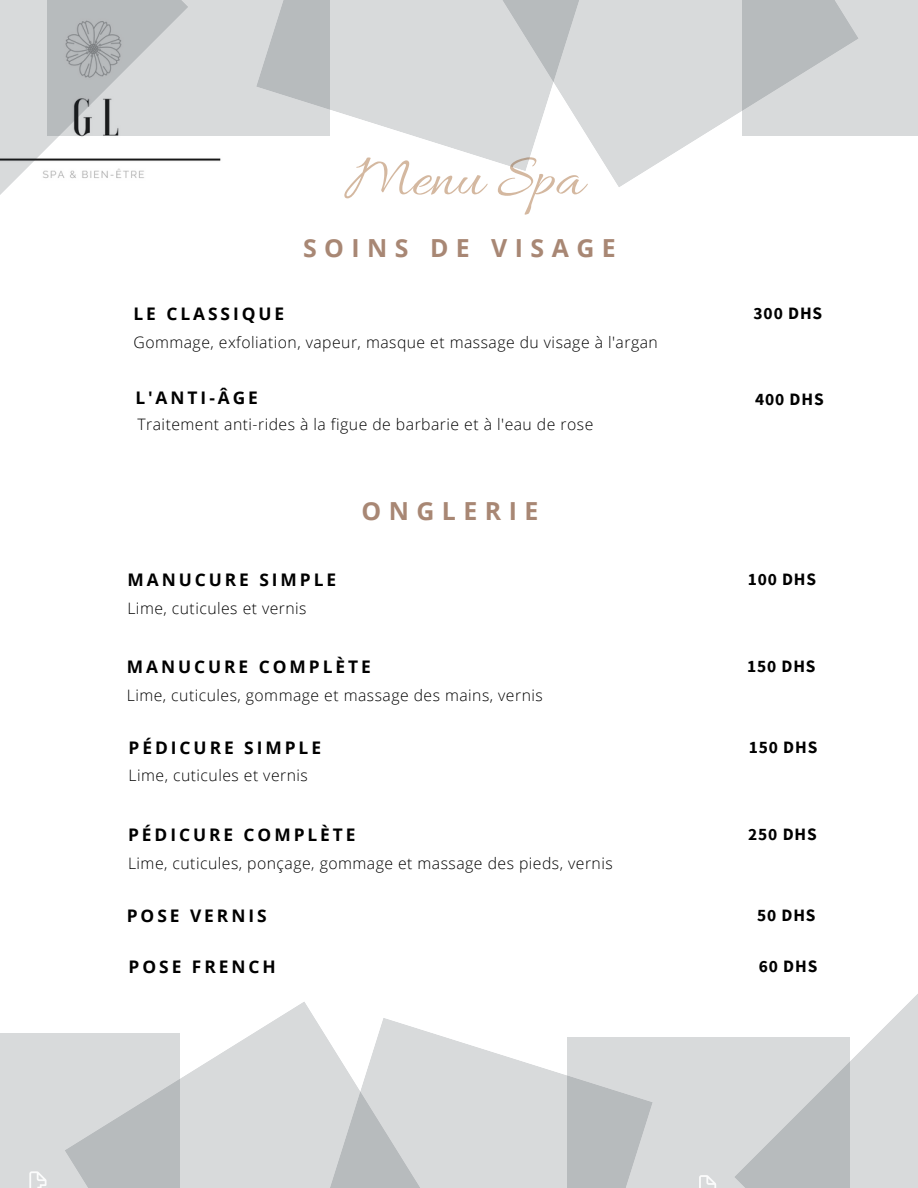
<style>
.page{position:relative;width:918px;height:1188px;background:#fff}
.page>*{position:absolute;margin:0;border:0;box-sizing:border-box;transform-origin:0 0}
.t1{font:61.2px "Allura";color:#d4b8a0}
.t2{font:700 24.9px "Open Sans";letter-spacing:.3em;color:#a88774}
.t3{font:700 17.4px "Open Sans";letter-spacing:.17em;color:#000}
.t4{font:700 17.4px "Source Sans Pro";letter-spacing:.05em;color:#000}
.t5{font:300 15.75px "Open Sans";letter-spacing:.03em;color:#000}
</style>
<div class="page">
<div style="left:0;top:1033px;width:180px;height:155px;background:#d8dadb"></div>
<svg style="left:29px;top:1171px;width:18px;height:17px"></svg>
<svg style="left:65px;top:1002px;width:249px;height:186px;fill:#d8dadb"></svg>
<svg style="left:293px;top:1018px;width:274px;height:170px;fill:#d8dadb"></svg>
<svg style="left:567px;top:1037px;width:167px;height:151px;background:#ced0d2"></svg>
<svg style="left:699px;top:1175px;width:17px;height:13px"></svg>
<svg style="left:734px;top:994px;width:184px;height:194px"></svg>
<div style="left:742px;top:0;width:176px;height:136px;background:#d8dadb"></div>
<svg style="left:609px;top:0;width:249px;height:187px;fill:#d8dadb"></svg>
<svg style="left:330px;top:0;width:286px;height:171px;fill:#d8dadb"></svg>
<svg style="left:188px;top:0;width:142px;height:136px;background:#cdd0d1"></svg>
<svg style="left:0;top:0;width:188px;height:195px"></svg>
<p class="t1" style="left:345px;top:144px;width:240px">Menu Spa</p>
<p class="t2" style="left:303px;top:231px;width:314px">SOINS DE VISAGE</p>
<p class="t3" style="left:134px;top:302px;width:152px">LE CLASSIQUE</p>
<p class="t5" style="left:134px;top:331px;width:526px">Gommage, exfoliation, vapeur, masque et massage du visage à l'argan</p>
<p class="t3" style="left:135px;top:385px;width:124px">L'ANTI-ÂGE</p>
<p class="t5" style="left:137px;top:413px;width:457px">Traitement anti-rides à la figue de barbarie et à l'eau de rose</p>
<p class="t3" style="left:127px;top:568px;width:210px">MANUCURE SIMPLE</p>
<p class="t5" style="left:127px;top:597px;width:181px">Lime, cuticules et vernis</p>
<p class="t2" style="left:361px;top:493px;width:178px">ONGLERIE</p>
<p class="t3" style="left:127px;top:655px;width:246px">MANUCURE COMPLÈTE</p>
<p class="t5" style="left:127px;top:684px;width:418px">Lime, cuticules, gommage et massage des mains, vernis</p>
<p class="t3" style="left:129px;top:735px;width:194px">PÉDICURE SIMPLE</p>
<p class="t5" style="left:129px;top:765px;width:181px">Lime, cuticules et vernis</p>
<p class="t3" style="left:128px;top:823px;width:229px">PÉDICURE COMPLÈTE</p>
<p class="t5" style="left:128px;top:852px;width:486px">Lime, cuticules, ponçage, gommage et massage des pieds, vernis</p>
<p class="t4" style="left:754px;top:302px;width:70px">300 DHS</p>
<p class="t4" style="left:755px;top:388px;width:70px">400 DHS</p>
<p class="t4" style="left:748px;top:568px;width:70px">100 DHS</p>
<p class="t4" style="left:747px;top:655px;width:70px">150 DHS</p>
<p class="t4" style="left:749px;top:735px;width:70px">150 DHS</p>
<p class="t4" style="left:748px;top:823px;width:70px">250 DHS</p>
<p class="t3" style="left:127px;top:904px;width:141px">POSE VERNIS</p>
<p class="t4" style="left:757px;top:904px;width:60px">50 DHS</p>
<p class="t3" style="left:129px;top:955px;width:149px">POSE FRENCH</p>
<p class="t4" style="left:759px;top:955px;width:60px">60 DHS</p>
</div>
